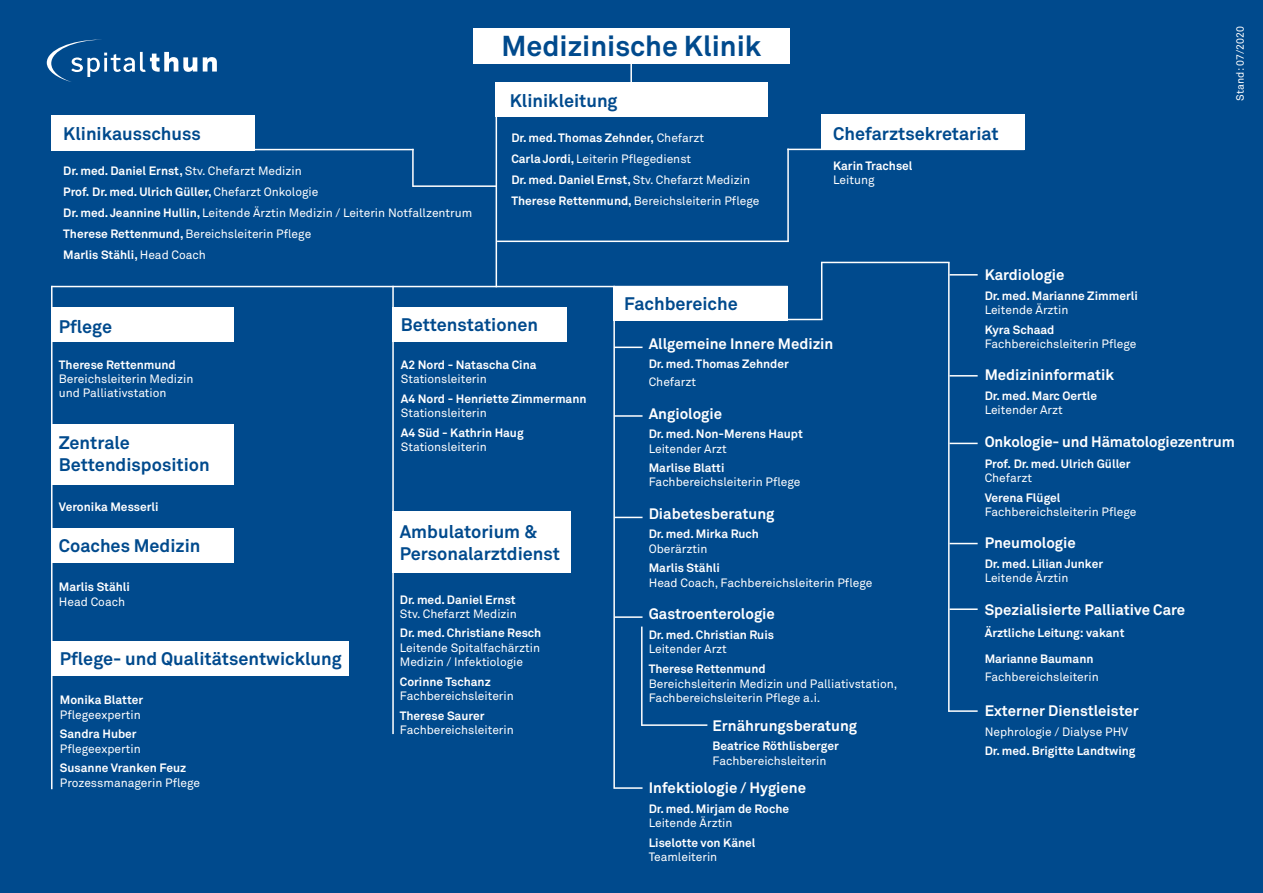
<style>
.page{position:relative;width:1263px;height:893px;background:#004a8d}
.page>*{position:absolute;margin:0;border:0;box-sizing:border-box;transform-origin:0 0}
.t1{font:700 28.5px "Akkurat";color:#004a8d}
.t2{font:700 18px "Akkurat";color:#004a8d}
.t3{font:700 15px "Akkurat";color:#fff}
.t4{font:12px/14.4px "Akkurat";color:#fff}
.t5{font:700 12px "Akkurat";color:#fff}
.t6{font:10.5px "Akkurat";letter-spacing:.01em;color:#fff}
.s1{font-weight:400}
.s2{font-weight:700}
</style>
<div class="page">
<div style="left:473px;top:28px;width:316px;height:35px;background:#fff"></div>
<div style="left:51px;top:307px;width:183px;height:34px;background:#fff"></div>
<div style="left:51px;top:641px;width:298px;height:34px;background:#fff"></div>
<div style="left:51px;top:528px;width:183px;height:34px;background:#fff"></div>
<div style="left:51px;top:424px;width:183px;height:61px;background:#fff"></div>
<hr style="left:51px;top:286px;width:737px;height:1px;background:#fff">
<div style="left:392px;top:511px;width:179px;height:62px;background:#fff"></div>
<hr style="left:51px;top:286px;width:2px;height:503px;background:#fff">
<hr style="left:392px;top:286px;width:2px;height:448px;background:#fff">
<hr style="left:613px;top:286px;width:2px;height:503px;background:#fff">
<hr style="left:630px;top:61px;width:2px;height:21px;background:#fff">
<hr style="left:787px;top:149px;width:2px;height:92px;background:#fff">
<hr style="left:821px;top:262px;width:1px;height:57px;background:#fff">
<hr style="left:412px;top:149px;width:2px;height:38px;background:#fff">
<hr style="left:496px;top:101px;width:1px;height:186px;background:#fff">
<hr style="left:948px;top:262px;width:1px;height:450px;background:#fff">
<svg style="left:615px;top:347px;width:27px;height:1px"></svg>
<hr style="left:614px;top:415px;width:28px;height:2px;background:#fff">
<svg style="left:615px;top:517px;width:27px;height:1px"></svg>
<hr style="left:614px;top:616px;width:28px;height:2px;background:#fff">
<hr style="left:614px;top:787px;width:28px;height:2px;background:#fff">
<hr style="left:949px;top:274px;width:29px;height:2px;background:#fff">
<hr style="left:949px;top:375px;width:29px;height:2px;background:#fff">
<svg style="left:949px;top:443px;width:29px;height:1px"></svg>
<svg style="left:949px;top:543px;width:29px;height:1px"></svg>
<hr style="left:949px;top:608px;width:29px;height:2px;background:#fff">
<hr style="left:948px;top:710px;width:30px;height:2px;background:#fff">
<hr style="left:642px;top:724px;width:65px;height:2px;background:#fff">
<hr style="left:641px;top:627px;width:1px;height:99px;background:#fff">
<div style="left:392px;top:307px;width:175px;height:34px;background:#fff"></div>
<div style="left:613px;top:286px;width:175px;height:34px;background:#fff"></div>
<hr style="left:614px;top:319px;width:208px;height:1px;background:#fff">
<hr style="left:787px;top:149px;width:237px;height:1px;background:#fff">
<hr style="left:821px;top:262px;width:128px;height:1px;background:#fff">
<hr style="left:51px;top:149px;width:363px;height:1px;background:#fff">
<hr style="left:497px;top:241px;width:292px;height:1px;background:#fff">
<hr style="left:413px;top:185px;width:84px;height:2px;background:#fff">
<div style="left:821px;top:115px;width:203px;height:35px;background:#fff"></div>
<div style="left:51px;top:115px;width:203px;height:35px;background:#fff"></div>
<div style="left:496px;top:82px;width:272px;height:34px;background:#fff"></div>
<svg style="left:203px;top:57px;width:14px;height:15px"></svg>
<svg style="left:47px;top:40px;width:150px;height:42px"></svg>
<p class="t2" style="left:63px;top:122px;width:139px">Klinikausschuss</p>
<p class="t5" style="left:63px;top:163px;width:240px">Dr. med. Daniel Ernst, <span class="s1">Stv. Chefarzt Medizin</span></p>
<p class="t5" style="left:63px;top:184px;width:257px">Prof. Dr. med. Ulrich Güller, <span class="s1">Chefarzt Onkologie</span></p>
<p class="t4" style="left:63px;top:205px;width:411px"><span class="s2">Dr. med. Jeannine Hullin,</span> Leitende Ärztin Medizin / Leiterin Notfallzentrum</p>
<p class="t4" style="left:63px;top:226px;width:250px"><span class="s2">Therese Rettenmund,</span> Bereichsleiterin Pflege</p>
<p class="t5" style="left:63px;top:247px;width:144px">Marlis Stähli, <span class="s1">Head Coach</span></p>
<p class="t1" style="left:502px;top:28px;width:261px">Medizinische Klinik</p>
<p class="t2" style="left:510px;top:89px;width:109px">Klinikleitung</p>
<p class="t5" style="left:511px;top:130px;width:194px">Dr. med. Thomas Zehnder, <span class="s1">Chefarzt</span></p>
<p class="t4" style="left:511px;top:152px;width:181px"><span class="s2">Carla Jordi,</span> Leiterin Pflegedienst</p>
<p class="t5" style="left:511px;top:172px;width:240px">Dr. med. Daniel Ernst, <span class="s1">Stv. Chefarzt Medizin</span></p>
<p class="t4" style="left:511px;top:194px;width:250px"><span class="s2">Therese Rettenmund,</span> Bereichsleiterin Pflege</p>
<p class="t2" style="left:833px;top:122px;width:167px">Chefarztsekretariat</p>
<p class="t5" style="left:833px;top:158px;width:81px">Karin Trachsel</p>
<p class="t4" style="left:833px;top:173px;width:43px">Leitung</p>
<p class="t6" style="left:1234px;top:101px;width:76px;rotate:-90deg">Stand: 07/2020</p>
<p class="t2" style="left:59px;top:315px;width:55px">Pflege</p>
<p class="t5" style="left:59px;top:357px;width:118px">Therese Rettenmund</p>
<p class="t4" style="left:59px;top:372px;width:136px">Bereichsleiterin Medizin</p>
<p class="t4" style="left:59px;top:386px;width:109px">und Palliativstation</p>
<p class="t2" style="left:59px;top:431px;width:72px">Zentrale</p>
<p class="t2" style="left:59px;top:453px;width:152px">Bettendisposition</p>
<p class="t5" style="left:59px;top:499px;width:101px">Veronika Messerli</p>
<p class="t2" style="left:59px;top:534px;width:143px">Coaches Medizin</p>
<p class="t5" style="left:59px;top:579px;width:73px">Marlis Stähli</p>
<p class="t4" style="left:59px;top:594px;width:68px">Head Coach</p>
<p class="t2" style="left:60px;top:648px;width:283px">Pflege- und Qualitätsentwicklung</p>
<p class="t5" style="left:60px;top:692px;width:85px">Monika Blatter</p>
<p class="t4" style="left:60px;top:708px;width:82px">Pflegeexpertin</p>
<p class="t5" style="left:60px;top:726px;width:78px">Sandra Huber</p>
<p class="t4" style="left:60px;top:742px;width:82px">Pflegeexpertin</p>
<p class="t5" style="left:60px;top:760px;width:128px">Susanne Vranken Feuz</p>
<p class="t4" style="left:60px;top:775px;width:142px">Prozessmanagerin Pflege</p>
<p class="t2" style="left:401px;top:314px;width:139px">Bettenstationen</p>
<p class="t5" style="left:401px;top:357px;width:137px">A2 Nord - Natascha Cina</p>
<p class="t4" style="left:401px;top:372px;width:88px">Stationsleiterin</p>
<p class="t5" style="left:401px;top:391px;width:187px">A4 Nord - Henriette Zimmermann</p>
<p class="t4" style="left:401px;top:406px;width:88px">Stationsleiterin</p>
<p class="t5" style="left:401px;top:425px;width:124px">A4 Süd - Kathrin Haug</p>
<p class="t4" style="left:401px;top:440px;width:88px">Stationsleiterin</p>
<p class="t2" style="left:400px;top:521px;width:139px">Ambulatorium &amp;</p>
<p class="t2" style="left:400px;top:542px;width:162px">Personalarztdienst</p>
<p class="t5" style="left:400px;top:592px;width:117px">Dr. med. Daniel Ernst</p>
<p class="t4" style="left:400px;top:607px;width:119px">Stv. Chefarzt Medizin</p>
<p class="t5" style="left:400px;top:626px;width:143px">Dr. med. Christiane Resch</p>
<p class="t4" style="left:400px;top:641px;width:142px">Leitende Spitalfachärztin<br>Medizin / Infektiologie</p>
<p class="t5" style="left:400px;top:674px;width:92px">Corinne Tschanz</p>
<p class="t4" style="left:400px;top:689px;width:116px">Fachbereichsleiterin</p>
<p class="t5" style="left:400px;top:708px;width:86px">Therese Saurer</p>
<p class="t4" style="left:400px;top:723px;width:116px">Fachbereichsleiterin</p>
<p class="t2" style="left:624px;top:292px;width:115px">Fachbereiche</p>
<p class="t3" style="left:649px;top:334px;width:186px">Allgemeine Innere Medizin</p>
<p class="t5" style="left:649px;top:356px;width:142px">Dr. med. Thomas Zehnder</p>
<p class="t4" style="left:649px;top:375px;width:49px">Chefarzt</p>
<p class="t3" style="left:649px;top:404px;width:75px">Angiologie</p>
<p class="t5" style="left:649px;top:426px;width:156px">Dr. med. Non-Merens Haupt</p>
<p class="t4" style="left:649px;top:441px;width:80px">Leitender Arzt</p>
<p class="t5" style="left:649px;top:460px;width:77px">Marlise Blatti</p>
<p class="t4" style="left:649px;top:475px;width:153px">Fachbereichsleiterin Pflege</p>
<p class="t3" style="left:649px;top:504px;width:127px">Diabetesberatung</p>
<p class="t5" style="left:649px;top:527px;width:112px">Dr. med. Mirka Ruch</p>
<p class="t4" style="left:649px;top:542px;width:60px">Oberärztin</p>
<p class="t5" style="left:649px;top:560px;width:73px">Marlis Stähli</p>
<p class="t4" style="left:649px;top:576px;width:225px">Head Coach, Fachbereichsleiterin Pflege</p>
<p class="t3" style="left:649px;top:604px;width:128px">Gastroenterologie</p>
<p class="t5" style="left:649px;top:627px;width:127px">Dr. med. Christian Ruis</p>
<p class="t4" style="left:649px;top:642px;width:80px">Leitender Arzt</p>
<p class="t5" style="left:649px;top:662px;width:118px">Therese Rettenmund</p>
<p class="t4" style="left:649px;top:677px;width:250px">Bereichsleiterin Medizin und Palliativstation,</p>
<p class="t4" style="left:649px;top:691px;width:173px">Fachbereichsleiterin Pflege a.i.</p>
<p class="t3" style="left:712px;top:716px;width:146px">Ernährungsberatung</p>
<p class="t5" style="left:712px;top:738px;width:128px">Beatrice Röthlisberger</p>
<p class="t4" style="left:712px;top:753px;width:116px">Fachbereichsleiterin</p>
<p class="t3" style="left:649px;top:778px;width:159px">Infektiologie / Hygiene</p>
<p class="t5" style="left:649px;top:801px;width:142px">Dr. med. Mirjam de Roche</p>
<p class="t4" style="left:649px;top:816px;width:85px">Leitende Ärztin</p>
<p class="t5" style="left:649px;top:835px;width:108px">Liselotte von Känel</p>
<p class="t4" style="left:649px;top:850px;width:70px">Teamleiterin</p>
<p class="t3" style="left:985px;top:265px;width:81px">Kardiologie</p>
<p class="t5" style="left:985px;top:288px;width:155px">Dr. med. Marianne Zimmerli</p>
<p class="t4" style="left:985px;top:303px;width:85px">Leitende Ärztin</p>
<p class="t5" style="left:985px;top:322px;width:71px">Kyra Schaad</p>
<p class="t4" style="left:985px;top:337px;width:153px">Fachbereichsleiterin Pflege</p>
<p class="t3" style="left:985px;top:366px;width:131px">Medizininformatik</p>
<p class="t5" style="left:985px;top:388px;width:114px">Dr. med. Marc Oertle</p>
<p class="t4" style="left:985px;top:403px;width:80px">Leitender Arzt</p>
<p class="t3" style="left:985px;top:432px;width:252px">Onkologie- und Hämatologiezentrum</p>
<p class="t5" style="left:985px;top:456px;width:147px">Prof. Dr. med. Ulrich Güller</p>
<p class="t4" style="left:985px;top:471px;width:49px">Chefarzt</p>
<p class="t5" style="left:985px;top:490px;width:77px">Verena Flügel</p>
<p class="t4" style="left:985px;top:505px;width:153px">Fachbereichsleiterin Pflege</p>
<p class="t3" style="left:985px;top:534px;width:93px">Pneumologie</p>
<p class="t5" style="left:985px;top:556px;width:120px">Dr. med. Lilian Junker</p>
<p class="t4" style="left:985px;top:571px;width:85px">Leitende Ärztin</p>
<p class="t3" style="left:985px;top:600px;width:202px">Spezialisierte Palliative Care</p>
<p class="t5" style="left:985px;top:625px;width:141px">Ärztliche Leitung: vakant</p>
<p class="t5" style="left:985px;top:651px;width:110px">Marianne Baumann</p>
<p class="t4" style="left:985px;top:670px;width:116px">Fachbereichsleiterin</p>
<p class="t3" style="left:985px;top:701px;width:156px">Externer Dienstleister</p>
<p class="t4" style="left:985px;top:724px;width:145px">Nephrologie / Dialyse PHV</p>
<p class="t5" style="left:985px;top:743px;width:152px">Dr. med. Brigitte Landtwing</p>
</div>
